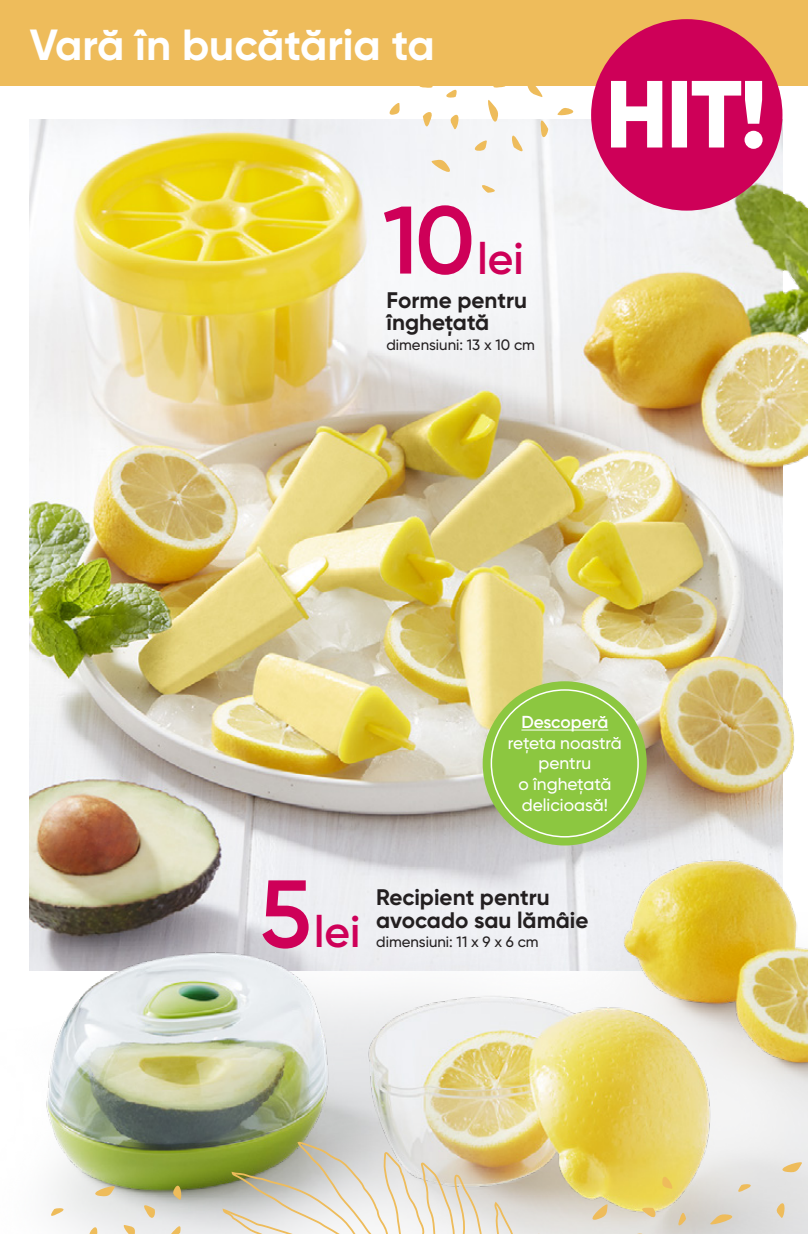
<style>
.page{position:relative;width:808px;height:1234px;background:#fff}
.page>*{position:absolute;margin:0;border:0;box-sizing:border-box;transform-origin:0 0}
.t1{font:600 44.1px "Gilroy";color:#ce0058}
.t2{font:700 43.5px "Gilroy";color:#fff}
.t3{font:700 22.5px/22.5px "Gilroy";color:#231f20}
.t4{font:500 17.4px/20.9px "Gilroy";color:#fff;text-align:center}
.t5{font:600 17.4px "Gilroy";letter-spacing:-.005em;color:#fff}
.t6{font:500 15px "Gilroy";color:#231f20}
.s1{font-size:95.7px}
</style>
<div class="page">
<img style="left:782px;top:119px;width:26px;height:706px">
<img style="left:30px;top:119px;width:752px;height:706px">
<img style="left:29px;top:825px;width:779px;height:408px">
<svg style="left:510px;top:127px;width:15px;height:27px"></svg>
<svg style="left:427px;top:158px;width:28px;height:21px"></svg>
<svg style="left:540px;top:119px;width:8px;height:26px"></svg>
<svg style="left:525px;top:85px;width:22px;height:12px"></svg>
<svg style="left:423px;top:112px;width:13px;height:17px"></svg>
<svg style="left:485px;top:100px;width:15px;height:29px"></svg>
<svg style="left:448px;top:114px;width:14px;height:19px"></svg>
<svg style="left:417px;top:85px;width:41px;height:13px"></svg>
<svg style="left:468px;top:137px;width:19px;height:14px"></svg>
<svg style="left:491px;top:85px;width:22px;height:3px"></svg>
<svg style="left:389px;top:103px;width:11px;height:12px"></svg>
<svg style="left:477px;top:181px;width:20px;height:12px"></svg>
<svg style="left:557px;top:108px;width:17px;height:8px"></svg>
<div style="left:0;top:0;width:808px;height:85px;background:#eebc5b"></div>
<svg style="left:223px;top:1141px;width:323px;height:93px;background:#d5ceb6"></svg>
<svg style="left:583px;top:1199px;width:25px;height:22px"></svg>
<svg style="left:706px;top:1212px;width:35px;height:15px"></svg>
<svg style="left:639px;top:1206px;width:19px;height:16px"></svg>
<svg style="left:628px;top:1231px;width:19px;height:2px"></svg>
<svg style="left:675px;top:1210px;width:11px;height:20px"></svg>
<svg style="left:661px;top:1169px;width:15px;height:20px"></svg>
<svg style="left:86px;top:1182px;width:31px;height:15px"></svg>
<svg style="left:142px;top:1202px;width:14px;height:22px"></svg>
<svg style="left:120px;top:1223px;width:16px;height:10px"></svg>
<svg style="left:164px;top:1223px;width:18px;height:10px"></svg>
<svg style="left:87px;top:1221px;width:13px;height:12px"></svg>
<svg style="left:171px;top:1179px;width:12px;height:22px"></svg>
<svg style="left:49px;top:1206px;width:22px;height:11px"></svg>
<svg style="left:773px;top:1158px;width:31px;height:15px"></svg>
<svg style="left:774px;top:1197px;width:13px;height:23px"></svg>
<svg style="left:736px;top:1182px;width:22px;height:11px"></svg>
<div style="left:591px;top:19px;width:191px;height:191px;background:#ce0058;border-radius:50%"></div>
<svg style="left:611px;top:81px;width:151px;height:68px"></svg>
<div style="left:483px;top:681px;width:164px;height:164px;background:#8cc740;border-radius:50%"></div>
<hr style="left:521px;top:729px;width:87px;height:1px;background:#fff">
<h2 class="t2" style="left:30px;top:17px;width:406px">Vară în bucătăria ta</h2>
<h1 class="t1" style="left:383px;top:231px;width:143px"><span class="s1">10</span>lei</h1>
<p class="t3" style="left:386px;top:288px;width:142px">Forme pentru înghețată</p>
<p class="t6" style="left:386px;top:335px;width:150px">dimensiuni: 13 x 10 cm</p>
<p class="t5" style="left:521px;top:710px;width:88px">Descoperă</p>
<p class="t4" style="left:508px;top:731px;width:115px">rețeta noastră pentru<br>o înghețată delicioasă!</p>
<h1 class="t1" style="left:260px;top:904px;width:102px"><span class="s1">5</span>lei</h1>
<p class="t3" style="left:376px;top:885px;width:214px">Recipient pentru avocado sau lămâie</p>
<p class="t6" style="left:376px;top:932px;width:164px">dimensiuni: 11 x 9 x 6 cm</p>
</div>
